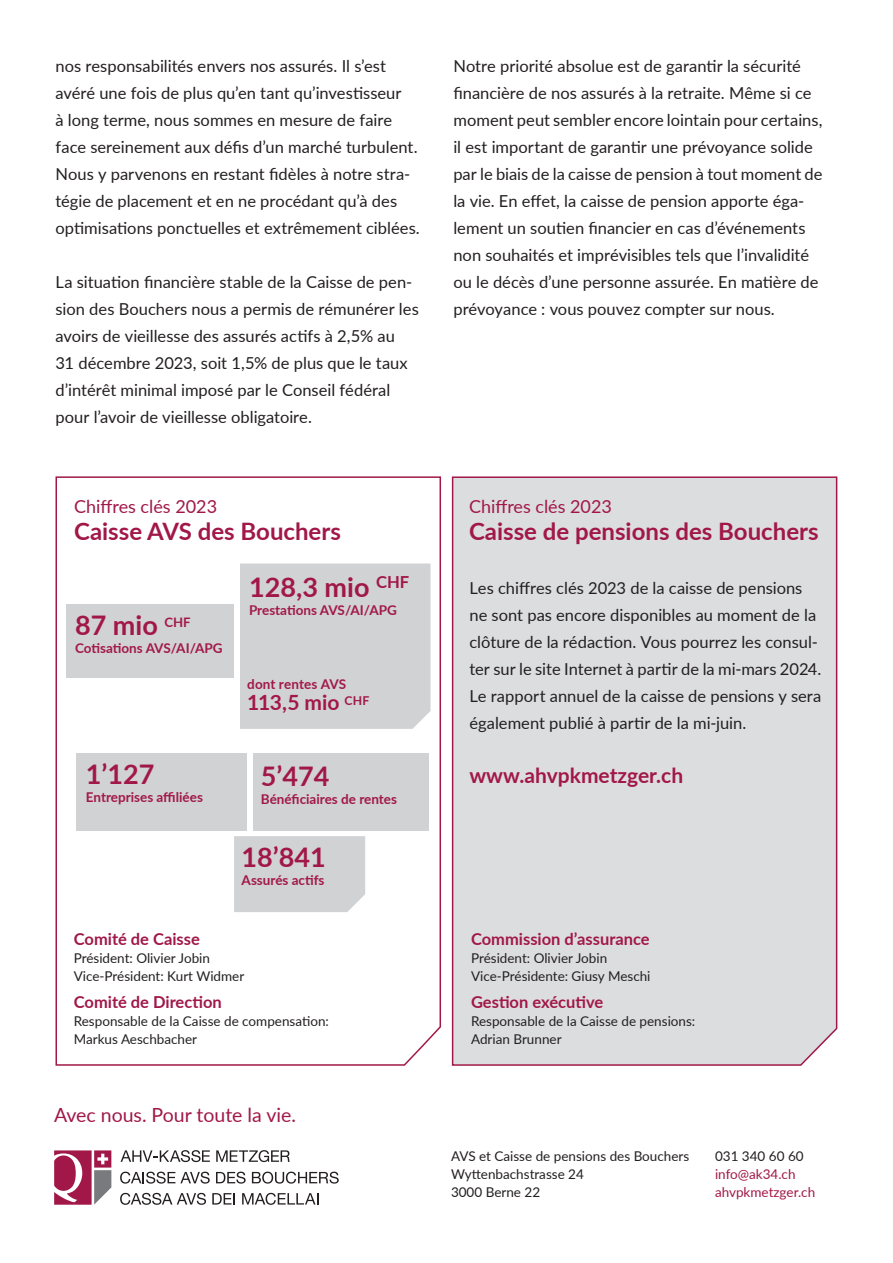
<style>
.page{position:relative;width:893px;height:1263px;background:#fff}
.page>*{position:absolute;margin:0;border:0;box-sizing:border-box;transform-origin:0 0}
.t1{font:700 27px "Lato";color:#a11848}
.t2{font:700 24px "Lato";color:#a11848}
.t3{font:700 21px "Lato";color:#a11848}
.t4{font:19.5px "Lato";color:#a11848}
.t5{font:18px "Lato";color:#a11848}
.t6{font:16.5px/27px "Lato";color:#231f20}
.t7{font:700 16.5px "Lato";color:#a11848}
.t8{font:13.5px/18px "Lato";color:#231f20}
.t9{font:700 13.5px "Lato";color:#a11848}
.t10{font:13.5px/18px "Lato";color:#a11848}
</style>
<div class="page">
<div style="left:451px;top:476px;width:387px;height:590px;background:#dcdddf"></div>
<svg style="left:55px;top:476px;width:386px;height:590px"></svg>
<svg style="left:94px;top:1170px;width:17px;height:34px"></svg>
<div style="left:94px;top:1150px;width:17px;height:17px;background:#a11848"></div>
<svg style="left:97px;top:1154px;width:11px;height:10px"></svg>
<div style="left:54px;top:1150px;width:38px;height:55px;background:#a11848"></div>
<svg style="left:121px;top:1150px;width:89px;height:12px"></svg>
<svg style="left:216px;top:1150px;width:74px;height:12px"></svg>
<svg style="left:120px;top:1172px;width:90px;height:11px"></svg>
<svg style="left:216px;top:1172px;width:30px;height:11px"></svg>
<svg style="left:252px;top:1172px;width:87px;height:11px"></svg>
<svg style="left:120px;top:1193px;width:86px;height:12px"></svg>
<svg style="left:212px;top:1193px;width:23px;height:11px"></svg>
<svg style="left:242px;top:1193px;width:76px;height:12px"></svg>
<svg style="left:54px;top:1153px;width:28px;height:49px"></svg>
<div style="left:77px;top:753px;width:170px;height:78px;background:#d1d2d4"></div>
<div style="left:253px;top:753px;width:176px;height:78px;background:#d1d2d4"></div>
<div style="left:234px;top:836px;width:131px;height:76px;background:#d1d2d4"></div>
<div style="left:67px;top:604px;width:167px;height:73px;background:#d1d2d4"></div>
<div style="left:240px;top:563px;width:190px;height:166px;background:#d1d2d4"></div>
<p class="t6" style="left:56px;top:52px;width:366px">nos responsabilités envers nos assurés. Il s’est avéré une fois de plus qu’en tant qu’investisseur<br>à long terme, nous sommes en mesure de faire face sereinement aux défis d’un marché turbulent.<br>Nous y parvenons en restant fidèles à notre stra&shy;tégie de placement et en ne procédant qu’à des optimisations ponctuelles et extrêmement ciblées.</p>
<p class="t6" style="left:56px;top:268px;width:365px">La situation financière stable de la Caisse de pen&shy;sion des Bouchers nous a permis de rémunérer les avoirs de vieillesse des assurés actifs à 2,5% au<br>31 décembre 2023, soit 1,5% de plus que le taux d’intérêt minimal imposé par le Conseil fédéral pour l’avoir de vieillesse obligatoire.</p>
<p class="t5" style="left:74px;top:494px;width:144px">Chiffres clés 2023</p>
<h2 class="t2" style="left:74px;top:514px;width:268px">Caisse AVS des Bouchers</h2>
<h1 class="t1" style="left:75px;top:605px;width:117px">87 mio <sup>CHF</sup></h1>
<p class="t9" style="left:75px;top:638px;width:149px">Cotisations AVS/AI/APG</p>
<h1 class="t1" style="left:249px;top:567px;width:162px">128,3 mio <sup>CHF</sup></h1>
<p class="t9" style="left:249px;top:600px;width:149px">Prestations AVS/AI/APG</p>
<p class="t9" style="left:247px;top:674px;width:101px">dont rentes AVS</p>
<p class="t3" style="left:247px;top:687px;width:124px">113,5 mio <sup>CHF</sup></p>
<h1 class="t1" style="left:86px;top:754px;width:70px">1’127</h1>
<p class="t9" style="left:86px;top:787px;width:119px">Entreprises affiliées</p>
<h1 class="t1" style="left:261px;top:756px;width:70px">5’474</h1>
<p class="t9" style="left:261px;top:789px;width:138px">Bénéficiaires de rentes</p>
<h1 class="t1" style="left:242px;top:837px;width:86px">18’841</h1>
<p class="t9" style="left:242px;top:870px;width:84px">Assurés actifs</p>
<p class="t7" style="left:74px;top:927px;width:128px">Comité de Caisse</p>
<p class="t8" style="left:74px;top:949px;width:172px">Président: Olivier Jobin<br>Vice-Président: Kurt Widmer</p>
<p class="t7" style="left:74px;top:990px;width:149px">Comité de Direction</p>
<p class="t8" style="left:74px;top:1012px;width:257px">Responsable de la Caisse de compensation:<br>Markus Aeschbacher</p>
<p class="t4" style="left:54px;top:1101px;width:244px">Avec nous. Pour toute la vie.</p>
<p class="t6" style="left:453px;top:52px;width:371px">Notre priorité absolue est de garantir la sécurité financière de nos assurés à la retraite. Même si ce moment peut sembler encore lointain pour certains, il est important de garantir une prévoyance solide par le biais de la caisse de pension à tout moment de la vie. En effet, la caisse de pension apporte éga&shy;lement un soutien financier en cas d’événements non souhaités et imprévisibles tels que l’invalidité ou le décès d’une personne assurée. En matière de prévoyance : vous pouvez compter sur nous.</p>
<p class="t5" style="left:469px;top:494px;width:144px">Chiffres clés 2023</p>
<h2 class="t2" style="left:469px;top:514px;width:351px">Caisse de pensions des Bouchers</h2>
<p class="t6" style="left:469px;top:574px;width:353px">Les chiffres clés 2023 de la caisse de pensions ne sont pas encore disponibles au moment de la clôture de la rédaction. Vous pourrez les consul&shy;ter sur le site Internet à partir de la mi-mars 2024.<br>Le rapport annuel de la caisse de pensions y sera également publié à partir de la mi-juin.</p>
<p class="t3" style="left:469px;top:760px;width:215px">www.ahvpkmetzger.ch</p>
<p class="t7" style="left:471px;top:927px;width:180px">Commission d’assurance</p>
<p class="t8" style="left:471px;top:949px;width:181px">Président: Olivier Jobin<br>Vice-Présidente: Giusy Meschi</p>
<p class="t7" style="left:471px;top:990px;width:134px">Gestion exécutive</p>
<p class="t8" style="left:471px;top:1012px;width:226px">Responsable de la Caisse de pensions:<br>Adrian Brunner</p>
<p class="t8" style="left:451px;top:1146px;width:240px">AVS et Caisse de pensions des Bouchers<br>Wyttenbachstrasse 24<br>3000 Berne 22</p>
<p class="t8" style="left:715px;top:1146px;width:90px">031 340 60 60</p>
<p class="t10" style="left:715px;top:1164px;width:102px">info@ak34.ch ahvpkmetzger.ch</p>
</div>
